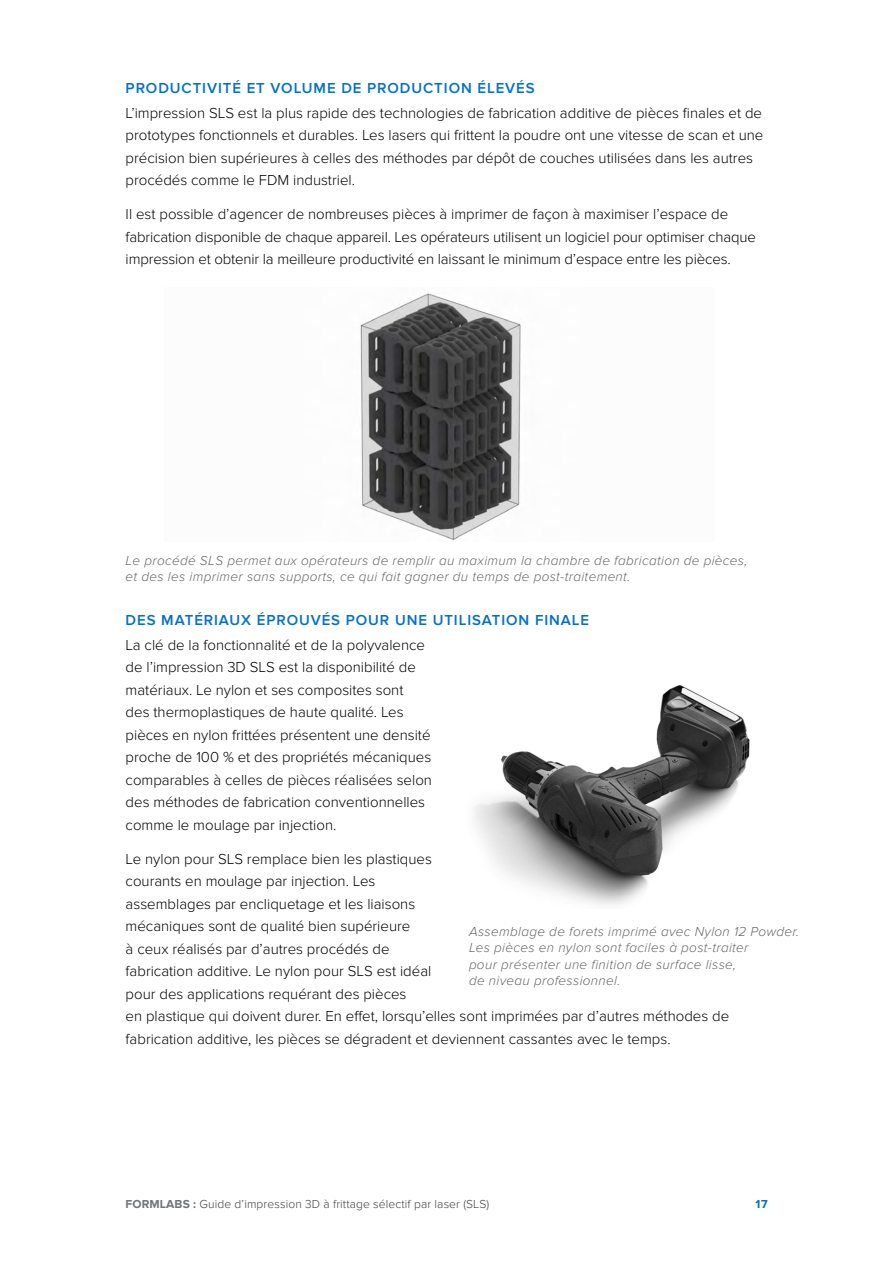
<style>
.page{position:relative;width:893px;height:1263px;background:#fff}
.page>*{position:absolute;margin:0;border:0;box-sizing:border-box;transform-origin:0 0}
.t1{font:300 15px/22.5px "Proxima Nova";color:#000}
.t2{font:600 15px "Proxima Nova";letter-spacing:.06em;color:#0070ce}
.t3{font:italic 300 13.5px/16.2px "Proxima Nova";letter-spacing:.025em;color:#63666a}
.t4{font:300 12px "Proxima Nova";letter-spacing:.01em;color:#414042}
.t5{font:700 12px "Proxima Nova";color:#0070ce}
.s1{font-weight:700;color:#727579}
</style>
<div class="page">
<img style="left:360px;top:293px;width:161px;height:247px">
<img style="left:474px;top:685px;width:276px;height:220px">
<p class="t2" style="left:126px;top:79px;width:411px">PRODUCTIVITÉ ET VOLUME DE PRODUCTION ÉLEVÉS</p>
<p class="t1" style="left:126px;top:102px;width:639px">L’impression SLS est la plus rapide des technologies de fabrication additive de pièces finales et de prototypes fonctionnels et durables. Les lasers qui frittent la poudre ont une vitesse de scan et une précision bien supérieures à celles des méthodes par dépôt de couches utilisées dans les autres procédés comme le FDM industriel.</p>
<p class="t1" style="left:126px;top:203px;width:632px">Il est possible d’agencer de nombreuses pièces à imprimer de façon à maximiser l’espace de fabrication disponible de chaque appareil. Les opérateurs utilisent un logiciel pour optimiser chaque impression et obtenir la meilleure productivité en laissant le minimum d’espace entre les pièces.</p>
<p class="t3" style="left:126px;top:552px;width:623px">Le procédé SLS permet aux opérateurs de remplir au maximum la chambre de fabrication de pièces, et des les imprimer sans supports, ce qui fait gagner du temps de post-traitement.</p>
<p class="t2" style="left:126px;top:611px;width:465px">DES MATÉRIAUX ÉPROUVÉS POUR UNE UTILISATION FINALE</p>
<p class="t1" style="left:126px;top:634px;width:308px">La clé de la fonctionnalité et de la polyvalence de l’impression 3D SLS est la disponibilité de matériaux. Le nylon et ses composites sont<br>des thermoplastiques de haute qualité. Les pièces en nylon frittées présentent une densité proche de 100 % et des propriétés mécaniques comparables à celles de pièces réalisées selon des méthodes de fabrication conventionnelles comme le moulage par injection.</p>
<p class="t1" style="left:126px;top:847px;width:605px">Le nylon pour SLS remplace bien les plastiques<br>courants en moulage par injection. Les<br>assemblages par encliquetage et les liaisons<br>mécaniques sont de qualité bien supérieure<br>à ceux réalisés par d’autres procédés de<br>fabrication additive. Le nylon pour SLS est idéal<br>pour des applications requérant des pièces<br>en plastique qui doivent durer. En effet, lorsqu’elles sont imprimées par d’autres méthodes de fabrication additive, les pièces se dégradent et deviennent cassantes avec le temps.</p>
<p class="t3" style="left:469px;top:924px;width:332px">Assemblage de forets imprimé avec Nylon 12 Powder.<br>Les pièces en nylon sont faciles à post-traiter<br>pour présenter une finition de surface lisse,<br>de niveau professionnel.</p>
<p class="t4" style="left:125px;top:1197px;width:365px"><span class="s1">FORMLABS :</span> Guide d’impression 3D à frittage sélectif par laser (SLS)</p>
<p class="t5" style="left:755px;top:1197px;width:14px">17</p>
</div>
